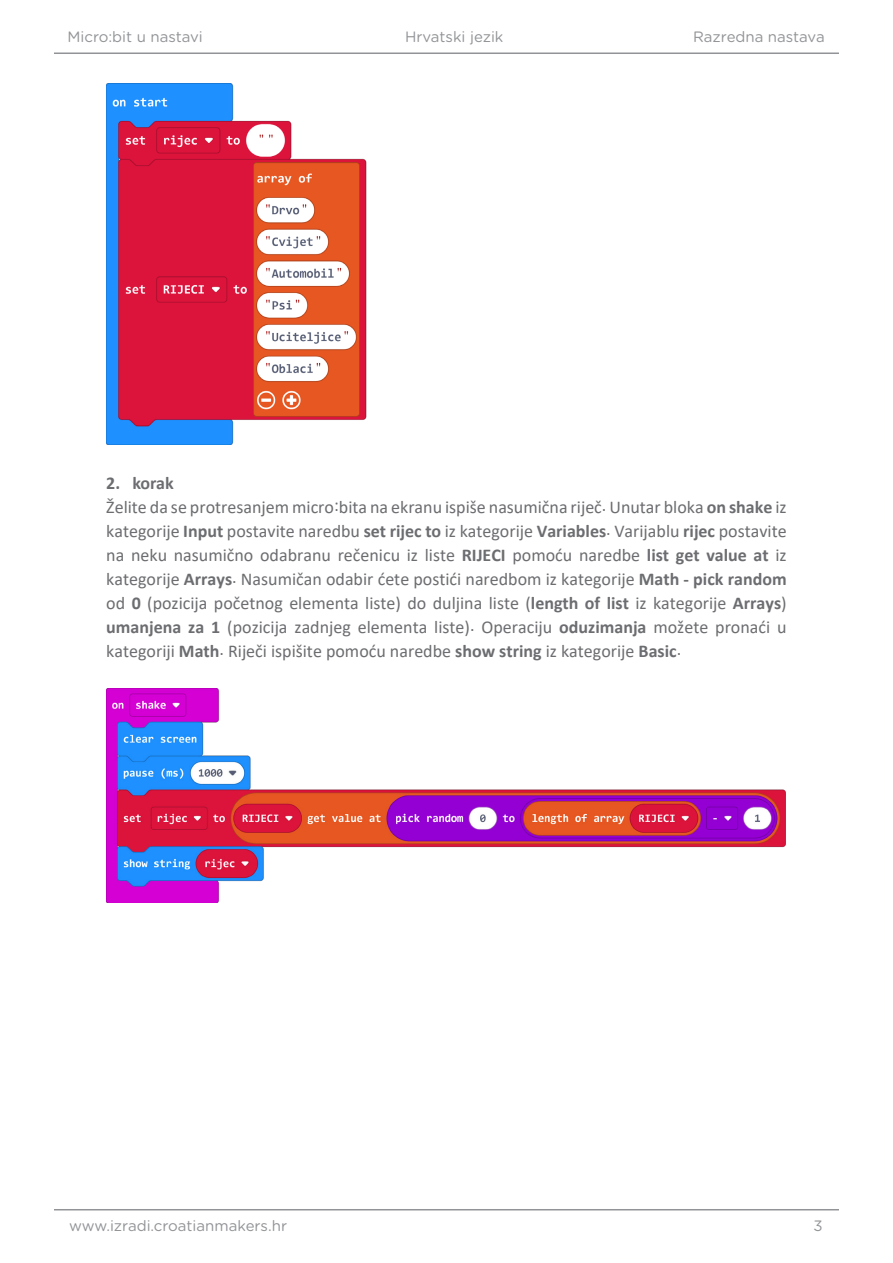
<style>
.page{position:relative;width:893px;height:1263px;background:#fff}
.page>*{position:absolute;margin:0;border:0;box-sizing:border-box;transform-origin:0 0}
.t1{font:18px/24px "Calibri";color:#6c6d70;text-align:justify}
.List_Paragraph{font:700 18px "Calibri";letter-spacing:-.01em;color:#6c6d70}
.t2{font:15px "Gotham Rounded";color:#919396}
.s1{font-weight:700}
</style>
<div class="page">
<hr style="left:54px;top:53px;width:785px;height:1px;background:#919396">
<hr style="left:54px;top:1209px;width:785px;height:1px;background:#919396">
<img style="left:106px;top:83px;width:261px;height:361px">
<img style="left:106px;top:689px;width:680px;height:213px">
<p class="t2" style="left:68px;top:26px;width:137px">Micro:bit u nastavi</p>
<p class="t2" style="left:405px;top:26px;width:100px">Hrvatski jezik</p>
<p class="t2" style="left:693px;top:26px;width:133px">Razredna nastava</p>
<p class="List_Paragraph" style="left:106px;top:470px;width:69px">2. korak</p>
<p class="t1" style="left:106px;top:494px;width:682px">Želite da se protresanjem micro:bita na ekranu ispiše nasumična riječ. Unutar bloka <span class="s1">on shake</span> iz kategorije <span class="s1">Input</span> postavite naredbu <span class="s1">set rijec to</span> iz kategorije <span class="s1">Variables</span>. Varijablu <span class="s1">rijec</span> postavite na neku nasumično odabranu rečenicu iz liste <span class="s1">RIJECI</span> pomoću naredbe <span class="s1">list get value at</span> iz kategorije <span class="s1">Arrays</span>. Nasumičan odabir ćete postići naredbom iz kategorije <span class="s1">Math - pick random </span>od <span class="s1">0</span> (pozicija početnog elementa liste) do duljina liste (<span class="s1">length of list</span> iz kategorije <span class="s1">Arrays</span>) <span class="s1">umanjena za 1</span> (pozicija zadnjeg elementa liste). Operaciju <span class="s1">oduzimanja</span> možete pronaći u kategoriji <span class="s1">Math</span>. Riječi ispišite pomoću naredbe <span class="s1">show string</span> iz kategorije <span class="s1">Basic</span>.</p>
<p class="t2" style="left:69px;top:1216px;width:219px">www.izradi.croatianmakers.hr</p>
<p class="t2" style="left:813px;top:1216px;width:11px">3</p>
</div>
